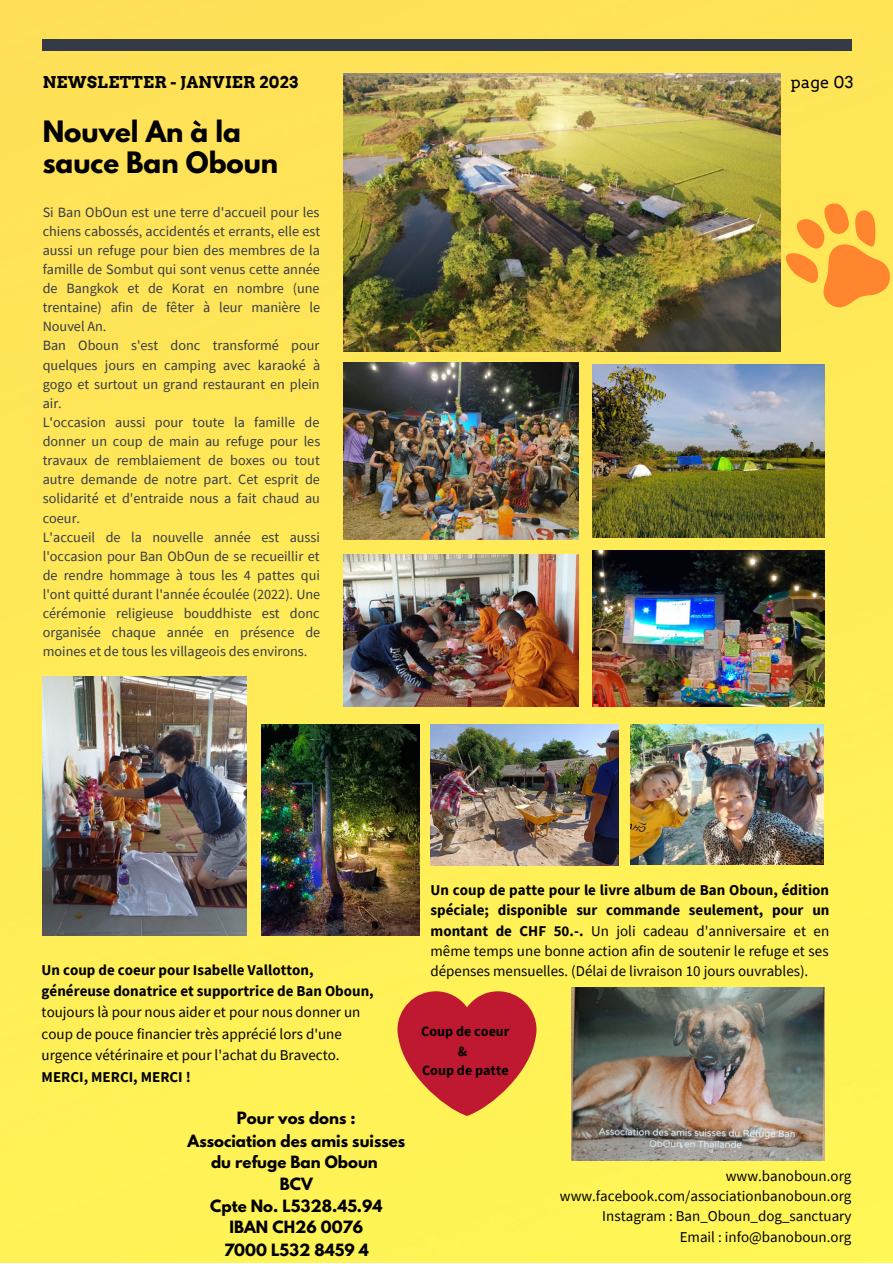
<style>
.page{position:relative;width:893px;height:1264px;background:#fff}
.page>*{position:absolute;margin:0;border:0;box-sizing:border-box;transform-origin:0 0}
.t1{font:700 26.1px/30.5px "League Spartan";color:#000}
.t2{font:700 16.35px "Arvo";letter-spacing:.02em;color:#000}
.t3{font:16.35px "Arvo";letter-spacing:.02em;color:#000}
.t4{font:15px/20.2px "Source Sans Pro";color:#000;text-align:right}
.t5{font:700 15px/21.9px "League Spartan";color:#000;text-align:center}
.t6{font:700 15px/21.3px "Source Sans Pro";color:#000}
.t7{font:14.25px/19px "Source Sans Pro";color:#353a47}
.t8{font:700 14.1px/19.4px "Source Sans Pro";color:#000;text-align:center}
.s1{font-weight:700}
</style>
<div class="page">
<img style="left:0;top:0;width:892px;height:1262px">
<div style="left:42px;top:39px;width:809px;height:12px;background:#353a47"></div>
<svg style="left:397px;top:991px;width:139px;height:124px;background:#cf533a"></svg>
<img style="left:571px;top:987px;width:253px;height:173px">
<img style="left:344px;top:74px;width:436px;height:277px">
<img style="left:344px;top:363px;width:234px;height:176px">
<img style="left:592px;top:364px;width:232px;height:173px">
<img style="left:592px;top:550px;width:232px;height:157px">
<img style="left:630px;top:724px;width:193px;height:140px">
<img style="left:431px;top:724px;width:187px;height:141px">
<img style="left:43px;top:676px;width:203px;height:259px">
<img style="left:344px;top:554px;width:234px;height:153px">
<img style="left:261px;top:724px;width:159px;height:212px">
<svg style="left:779px;top:148px;width:113px;height:161px;background:#fcc84a"></svg>
<p class="t2" style="left:43px;top:72px;width:257px">NEWSLETTER - JANVIER 2023</p>
<p class="t3" style="left:790px;top:72px;width:64px">page 03</p>
<h1 class="t1" style="left:43px;top:116px;width:237px">Nouvel An à la sauce Ban Oboun</h1>
<p class="t7" style="left:43px;top:202px;width:279px">Si Ban ObOun est une terre d'accueil pour les chiens cabossés, accidentés et errants, elle est aussi un refuge pour bien des membres de la famille de Sombut qui sont venus cette année de Bangkok et de Korat en nombre (une trentaine) afin de fêter à leur manière le Nouvel An.<br>Ban Oboun s'est donc transformé pour quelques jours en camping avec karaoké à gogo et surtout un grand restaurant en plein air.<br>L'occasion aussi pour toute la famille de donner un coup de main au refuge pour les travaux de remblaiement de boxes ou tout autre demande de notre part. Cet esprit de solidarité et d'entraide nous a fait chaud au coeur.<br>L'accueil de la nouvelle année est aussi l'occasion pour Ban ObOun de se recueillir et de rendre hommage à tous les 4 pattes qui l'ont quitté durant l'année écoulée (2022). Une cérémonie religieuse bouddhiste est donc organisée chaque année en présence de moines et de tous les villageois des environs.</p>
<p class="t6" style="left:42px;top:958px;width:333px">Un coup de coeur pour Isabelle Vallotton, généreuse donatrice et supportrice de Ban Oboun,</p>
<p class="t4" style="left:42px;top:1001px;width:320px;line-height:21.3px;text-align:left">toujours là pour nous aider et pour nous donner un coup de pouce financier très apprécié lors d'une urgence vétérinaire et pour l'achat du Bravecto.</p>
<p class="t6" style="left:42px;top:1065px;width:151px">MERCI, MERCI, MERCI !</p>
<p class="t5" style="left:188px;top:1107px;width:219px">Pour vos dons :<br>Association des amis suisses du refuge Ban Oboun<br>BCV<br>Cpte No. L5328.45.94<br>IBAN CH26 0076<br>7000 L532 8459 4</p>
<p class="t4" style="left:430px;top:879px;width:400px;text-align:justify"><span class="s1">Un coup de patte pour le livre album de Ban Oboun, édition spéciale; disponible sur commande seulement, pour un montant de CHF 50.-.</span> Un joli cadeau d'anniversaire et en même temps une bonne action afin de soutenir le refuge et ses dépenses mensuelles. (Délai de livraison 10 jours ouvrables).</p>
<p class="t8" style="left:421px;top:1021px;width:90px">Coup de coeur &amp;<br>Coup de patte</p>
<p class="t4" style="left:560px;top:1165px;width:293px">www.banoboun.org www.facebook.com/associationbanoboun.org Instagram : Ban_Oboun_dog_sanctuary<br>Email : info@banoboun.org</p>
</div>
